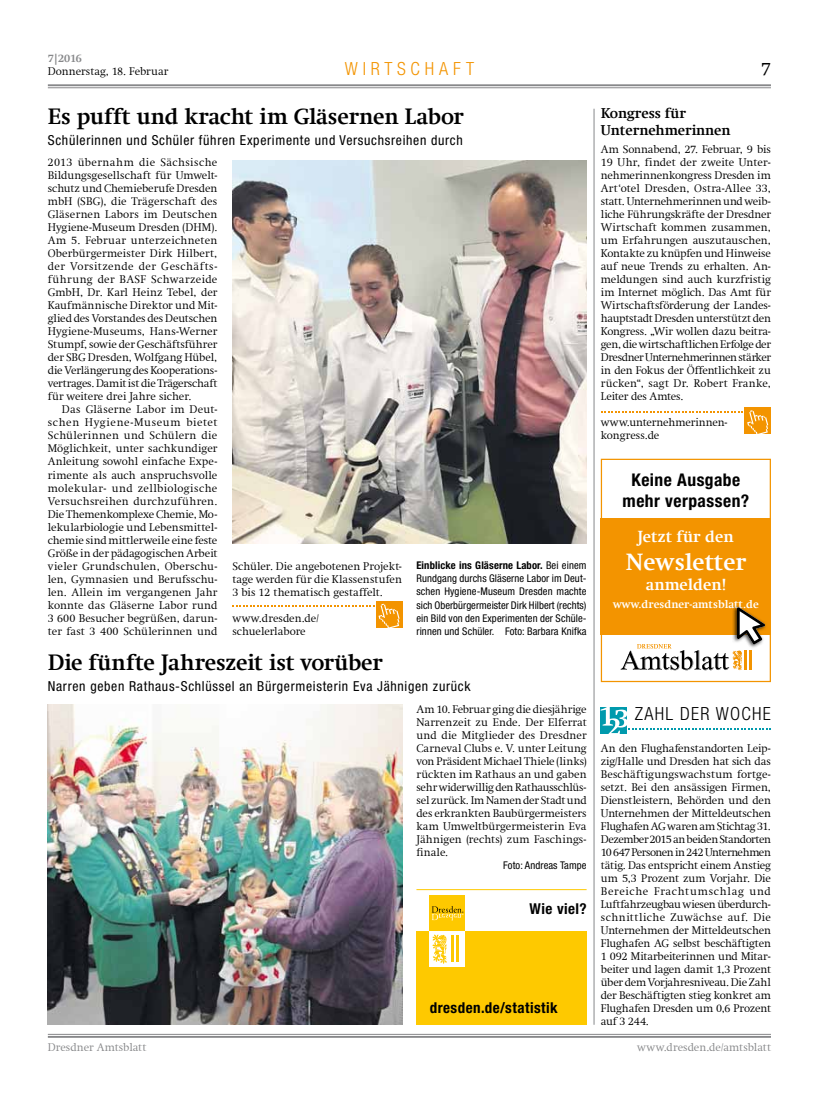
<style>
.page{position:relative;width:833px;height:1117px;background:#fff}
.page>*{position:absolute;margin:0;border:0;box-sizing:border-box;transform-origin:0 0}
.t1{font:700 23.75px "Swift Com";color:#fff}
.t2{font:700 22.5px "Swift Com";letter-spacing:-.005em;color:#000}
.t3{font:300 18.75px "Swift Com";color:#000}
.t4{font:300 condensed 18.12px "Helvetica Neue";letter-spacing:.07em;color:#000}
.t5{font:300 condensed 18.12px "Helvetica Neue";color:#f39400}
.t6{font:700 condensed 17.5px/21px "Helvetica Neue";letter-spacing:.025em;color:#000;text-align:center}
.t7{font:700 16.25px "Swift Com";color:#fff}
.t8{font:700 condensed 15px "Helvetica Neue";letter-spacing:.03em;color:#000}
.t9{font:700 14.38px/16.9px "Swift Com";letter-spacing:-.005em;color:#000}
.t10{font:condensed 13.75px "Helvetica Neue";letter-spacing:.05em;color:#000}
.t11{font:300 11.25px/13px "Swift Com";letter-spacing:.005em;color:#000;text-align:justify}
.t12{font:300 11.25px "Swift Com";letter-spacing:.005em;color:#87888a}
.t13{font:700 11.25px "Swift Com";color:#fff}
.t14{font:700 11.25px "Swift Com";color:#87888a}
.t15{font:condensed 10.62px/13px "Helvetica Neue";letter-spacing:.01em;color:#000;text-align:justify}
.s1{font-weight:700}
</style>
<div class="page">
<hr style="left:48px;top:87px;width:723px;height:1px;background:#87888a">
<hr style="left:48px;top:84px;width:723px;height:2px;background:#87888a">
<hr style="left:48px;top:1033px;width:723px;height:1px;background:#87888a">
<hr style="left:48px;top:1035px;width:723px;height:2px;background:#87888a">
<img style="left:232px;top:160px;width:354px;height:383px">
<div style="left:376px;top:601px;width:26px;height:26px;background:#f39400"></div>
<svg style="left:232px;top:603px;width:167px;height:25px"></svg>
<img style="left:48px;top:704px;width:354px;height:320px">
<div style="left:745px;top:408px;width:26px;height:26px;background:#f39400"></div>
<svg style="left:601px;top:410px;width:167px;height:24px"></svg>
<svg style="left:600px;top:707px;width:171px;height:27px"></svg>
<hr style="left:594px;top:109px;width:1px;height:915px;background:#87888a">
<div style="left:416px;top:930px;width:170px;height:94px;background:#fec900"></div>
<hr style="left:416px;top:889px;width:170px;height:1px;background:#fec900">
<div style="left:429px;top:895px;width:35px;height:35px;background:#fec900"></div>
<div style="left:429px;top:930px;width:35px;height:36px;background:#fff"></div>
<hr style="left:450px;top:935px;width:3px;height:27px;background:#fec900">
<hr style="left:456px;top:935px;width:3px;height:27px;background:#fec900">
<svg style="left:433px;top:934px;width:13px;height:28px"></svg>
<svg style="left:432px;top:906px;width:31px;height:14px"></svg>
<div style="left:601px;top:518px;width:170px;height:116px;background:#f39400"></div>
<div style="left:732px;top:605px;width:35px;height:44px;background:#000;opacity:.73"></div>
<svg style="left:621px;top:607px;width:144px;height:63px"></svg>
<div style="left:601px;top:458px;width:170px;height:224px;border:1px solid #f39400"></div>
<p class="t14" style="left:48px;top:52px;width:36px">7|2016</p>
<p class="t11" style="left:48px;top:65px;width:122px">Donnerstag, 18. Februar</p>
<h3 class="t5" style="left:345px;top:58px;width:66px">WI RTSCHAF</h3>
<h3 class="t5" style="left:466px;top:58px;width:10px">T</h3>
<h2 class="t2" style="left:48px;top:103px;width:418px">Es pufft und kracht im Gläsernen Labor</h2>
<p class="t10" style="left:48px;top:132px;width:416px">Schülerinnen und Schüler führen Experimente und Versuchsreihen durch</p>
<p class="t11" style="left:48px;top:156px;width:171px">2013 übernahm die Sächsische Bildungsgesellschaft für Umwelt&shy;schutz und Chemieberufe Dresden mbH (SBG), die Trägerschaft des Gläsernen Labors im Deutschen Hygiene-Museum Dresden (DHM).<br>Am 5. Februar unterzeichneten Oberbürgermeister Dirk Hilbert, der Vorsitzende der Geschäfts&shy;führung der BASF Schwarzeide GmbH, Dr. Karl Heinz Tebel, der Kaufmännische Direktor und Mit&shy;glied des Vorstandes des Deutschen Hygiene-Museums, Hans-Werner Stumpf, sowie der Geschäftsführer der SBG Dresden, Wolfgang Hübel, die Verlängerung des Kooperations&shy;vertrages. Damit ist die Trägerschaft für weitere drei Jahre sicher.</p>
<p class="t11" style="left:48px;top:403px;width:171px;text-indent:14px">Das Gläserne Labor im Deut&shy;schen Hygiene-Museum bietet Schülerinnen und Schülern die Möglichkeit, unter sachkundiger Anleitung sowohl einfache Expe&shy;rimente als auch anspruchsvolle molekular- und zellbiologische Versuchsreihen durchzuführen.<br>Die Themenkomplexe Chemie, Mo&shy;lekularbiologie und Lebensmittel&shy;chemie sind mittlerweile eine feste Größe in der pädagogischen Arbeit vieler Grundschulen, Oberschu&shy;len, Gymnasien und Berufsschu&shy;len. Allein im vergangenen Jahr konnte das Gläserne Labor rund 3 600 Besucher begrüßen, darun&shy;ter fast 3 400 Schülerinnen und</p>
<p class="t11" style="left:232px;top:559px;width:171px">Schüler. Die angebotenen Projekt&shy;tage werden für die Klassenstufen 3 bis 12 thematisch gestaffelt.</p>
<p class="t11" style="left:232px;top:611px;width:88px">www.dresden.de/ schuelerlabore</p>
<p class="t15" style="left:416px;top:559px;width:172px"><span class="s1">Einblicke ins Gläserne Labor.</span> Bei einem Rundgang durchs Gläserne Labor im Deut&shy;schen Hygiene-Museum Dresden machte sich Oberbürgermeister Dirk Hilbert (rechts) ein Bild von den Experimenten der Schüle&shy;rinnen und Schüler. Foto: Barbara Knifka</p>
<h2 class="t2" style="left:48px;top:649px;width:337px">Die fünfte Jahreszeit ist vorüber</h2>
<p class="t10" style="left:48px;top:678px;width:424px">Narren geben Rathaus-Schlüssel an Bürgermeisterin Eva Jähnigen zurück</p>
<p class="t11" style="left:416px;top:702px;width:172px">Am 10. Februar ging die diesjährige Narrenzeit zu Ende. Der Elferrat und die Mitglieder des Dresdner Carneval Clubs e. V. unter Leitung von Präsident Michael Thiele (links) rückten im Rathaus an und gaben sehr widerwillig den Rathausschlüs&shy;sel zurück. Im Namen der Stadt und des erkrankten Baubürgermeisters kam Umweltbürgermeisterin Eva Jähnigen (rechts) zum Faschings&shy;finale.</p>
<p class="t15" style="left:503px;top:858px;width:85px">Foto: Andreas Tampe</p>
<h3 class="t8" style="left:529px;top:899px;width:58px">Wie viel?</h3>
<h3 class="t8" style="left:430px;top:998px;width:129px">dresden.de/statistik</h3>
<p class="t9" style="left:601px;top:105px;width:131px">Kongress für<br>Unternehmerinnen</p>
<h3 class="t3" style="left:761px;top:58px;width:12px">7</h3>
<p class="t11" style="left:601px;top:143px;width:172px">Am Sonnabend, 27. Februar, 9 bis 19 Uhr, findet der zweite Unter&shy;nehmerinnenkongress Dresden im Art‘otel Dresden, Ostra-Allee 33, statt. Unternehmerinnen und weib&shy;liche Führungskräfte der Dresdner Wirtschaft kommen zusammen, um Erfahrungen auszutauschen, Kontakte zu knüpfen und Hinweise auf neue Trends zu erhalten. An&shy;meldungen sind auch kurzfristig im Internet möglich. Das Amt für Wirtschaftsförderung der Landes&shy;hauptstadt Dresden unterstützt den Kongress. „Wir wollen dazu beitra&shy;gen, die wirtschaftlichen Erfolge der Dresdner Unternehmerinnen stärker in den Fokus der Öffentlichkeit zu rücken“, sagt Dr. Robert Franke, Leiter des Amtes.</p>
<p class="t11" style="left:601px;top:416px;width:128px">www.unternehmerinnen&shy;kongress.de</p>
<h3 class="t6" style="left:622px;top:469px;width:128px">Keine Ausgabe mehr verpassen?</h3>
<h3 class="t7" style="left:637px;top:526px;width:98px">Jetzt für den</h3>
<h1 class="t1" style="left:626px;top:548px;width:122px">Newsletter</h1>
<h3 class="t7" style="left:646px;top:574px;width:82px">anmelden!</h3>
<p class="t13" style="left:613px;top:598px;width:147px">www.dresdner-amtsblatt.de</p>
<h3 class="t4" style="left:635px;top:703px;width:136px">ZAHL DER WOCHE</h3>
<p class="t11" style="left:601px;top:741px;width:172px">An den Flughafenstandorten Leip&shy;zig/Halle und Dresden hat sich das Beschäftigungswachstum fortge&shy;setzt. Bei den ansässigen Firmen, Dienstleistern, Behörden und den Unternehmen der Mitteldeutschen Flughafen AG waren am Stichtag 31.<br>Dezember 2015 an beiden Standorten 10 647 Personen in 242 Unternehmen tätig. Das entspricht einem Anstieg um 5,3 Prozent zum Vorjahr. Die Bereiche Frachtumschlag und Luftfahrzeugbau wiesen überdurch&shy;schnittliche Zuwächse auf. Die Unternehmen der Mitteldeutschen Flughafen AG selbst beschäftigten 1 092 Mitarbeiterinnen und Mitar&shy;beiter und lagen damit 1,3 Prozent über dem Vorjahresniveau. Die Zahl der Beschäftigten stieg konkret am Flughafen Dresden um 0,6 Prozent auf 3 244.</p>
<p class="t12" style="left:48px;top:1040px;width:100px">Dresdner Amtsblatt</p>
<p class="t12" style="left:637px;top:1040px;width:135px">www.dresden.de/amtsblatt</p>
</div>
